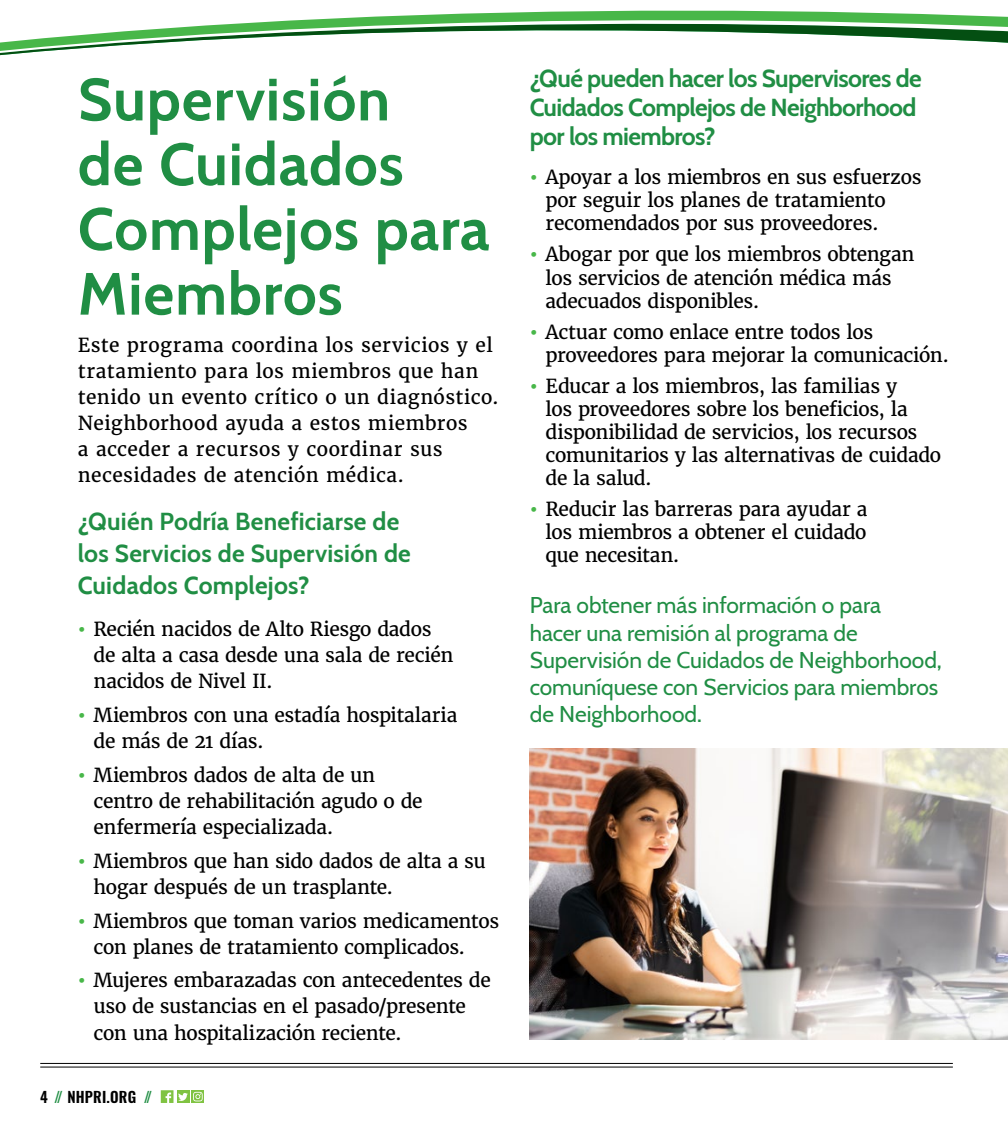
<style>
.page{position:relative;width:1008px;height:1134px;background:#fff}
.page>*{position:absolute;margin:0;border:0;box-sizing:border-box;transform-origin:0 0}
.body{font:700 59.5px/64.8px "Cabin";letter-spacing:.015em;color:#208e44}
.body-2{font:700 24.5px/29.4px "Cabin";letter-spacing:-.02em;color:#208e44}
.body-3{font:700 24.5px/32.4px "Cabin";letter-spacing:.01em;color:#208e44}
.body-4{font:22.75px/27.3px "Cabin";letter-spacing:-.005em;color:#208e44}
.body-5{font:19.25px/23.1px "Merriweather";letter-spacing:-.015em;color:#000}
.body-6{font:19.25px/26.1px "Merriweather";letter-spacing:.02em;color:#000}
.t1{font:600 14.88px "Oswald";letter-spacing:.015em;color:#000}
.s1{font-weight:700;color:#48b749}
.s2{color:#208e44}
</style>
<div class="page">
<hr style="left:40px;top:1063px;width:913px;height:1px;background:#000">
<hr style="left:40px;top:1067px;width:913px;height:1px;background:#000">
<div style="left:192px;top:1090px;width:12px;height:13px;background:#80c342"></div>
<svg style="left:161px;top:1090px;width:42px;height:13px"></svg>
<svg style="left:0;top:10px;width:1008px;height:46px"></svg>
<img style="left:530px;top:748px;width:478px;height:292px">
<p class="body" style="left:78px;top:63px;width:413px">Supervisión<br>de Cuidados<br>Complejos para<br>Miembros</p>
<p class="body-6" style="left:78px;top:332px;width:422px">Este programa coordina los servicios y el tratamiento para los miembros que han tenido un evento crítico o un diagnóstico.<br>Neighborhood ayuda a estos miembros<br>a acceder a recursos y coordinar sus necesidades de atención médica.</p>
<p class="body-3" style="left:78px;top:503px;width:335px">¿Quién Podría Beneficiarse de los Servicios de Supervisión de<br>Cuidados Complejos?</p>
<p class="body-5" style="left:94px;top:616px;width:361px;line-height:26.1px;text-indent:-16px"><span class="s1">•</span> Recién nacidos de Alto Riesgo dados de alta a casa desde una sala de recién nacidos de Nivel II.</p>
<p class="body-5" style="left:94px;top:702px;width:365px;line-height:26.1px;text-indent:-16px"><span class="s1">•</span> Miembros con una estadía hospitalaria de más de 21 días.</p>
<p class="body-5" style="left:94px;top:762px;width:331px;line-height:26.1px;text-indent:-16px"><span class="s1">•</span> Miembros dados de alta de un centro de rehabilitación agudo o de enfermería especializada.</p>
<p class="body-5" style="left:94px;top:848px;width:394px;line-height:26.1px;text-indent:-16px"><span class="s1">•</span> Miembros que han sido dados de alta a su hogar después de un trasplante.</p>
<p class="body-5" style="left:94px;top:908px;width:407px;line-height:26.1px;text-indent:-16px"><span class="s1">•</span> Miembros que toman varios medicamentos con planes de tratamiento complicados.</p>
<p class="body-5" style="left:94px;top:968px;width:399px;line-height:26.1px;text-indent:-16px"><span class="s1">•</span> Mujeres embarazadas con antecedentes de uso de sustancias en el pasado/presente con una hospitalización reciente.</p>
<p class="t1" style="left:40px;top:1087px;width:114px">4 <span class="s2">//</span> NHPRI.ORG <span class="s2">//</span></p>
<p class="body-2" style="left:530px;top:62px;width:393px">¿Qué pueden hacer los Supervisores de<br>Cuidados Complejos de Neighborhood por los miembros?</p>
<p class="body-5" style="left:546px;top:166px;width:378px;text-indent:-16px"><span class="s1">•</span> Apoyar a los miembros en sus esfuerzos por seguir los planes de tratamiento recomendados por sus proveedores.</p>
<p class="body-5" style="left:546px;top:243px;width:371px;text-indent:-16px"><span class="s1">•</span> Abogar por que los miembros obtengan los servicios de atención médica más adecuados disponibles.</p>
<p class="body-5" style="left:546px;top:320px;width:405px;text-indent:-16px"><span class="s1">•</span> Actuar como enlace entre todos los proveedores para mejorar la comunicación.</p>
<p class="body-5" style="left:546px;top:374px;width:397px;text-indent:-16px"><span class="s1">•</span> Educar a los miembros, las familias y<br>los proveedores sobre los beneficios, la disponibilidad de servicios, los recursos comunitarios y las alternativas de cuidado de la salud.</p>
<p class="body-5" style="left:546px;top:498px;width:324px;text-align:justify;text-indent:-16px"><span class="s1">•</span> Reducir las barreras para ayudar a los miembros a obtener el cuidado que necesitan.</p>
<p class="body-4" style="left:530px;top:590px;width:414px">Para obtener más información o para<br>hacer una remisión al programa de Supervisión de Cuidados de Neighborhood, comuníquese con Servicios para miembros de Neighborhood.</p>
</div>
